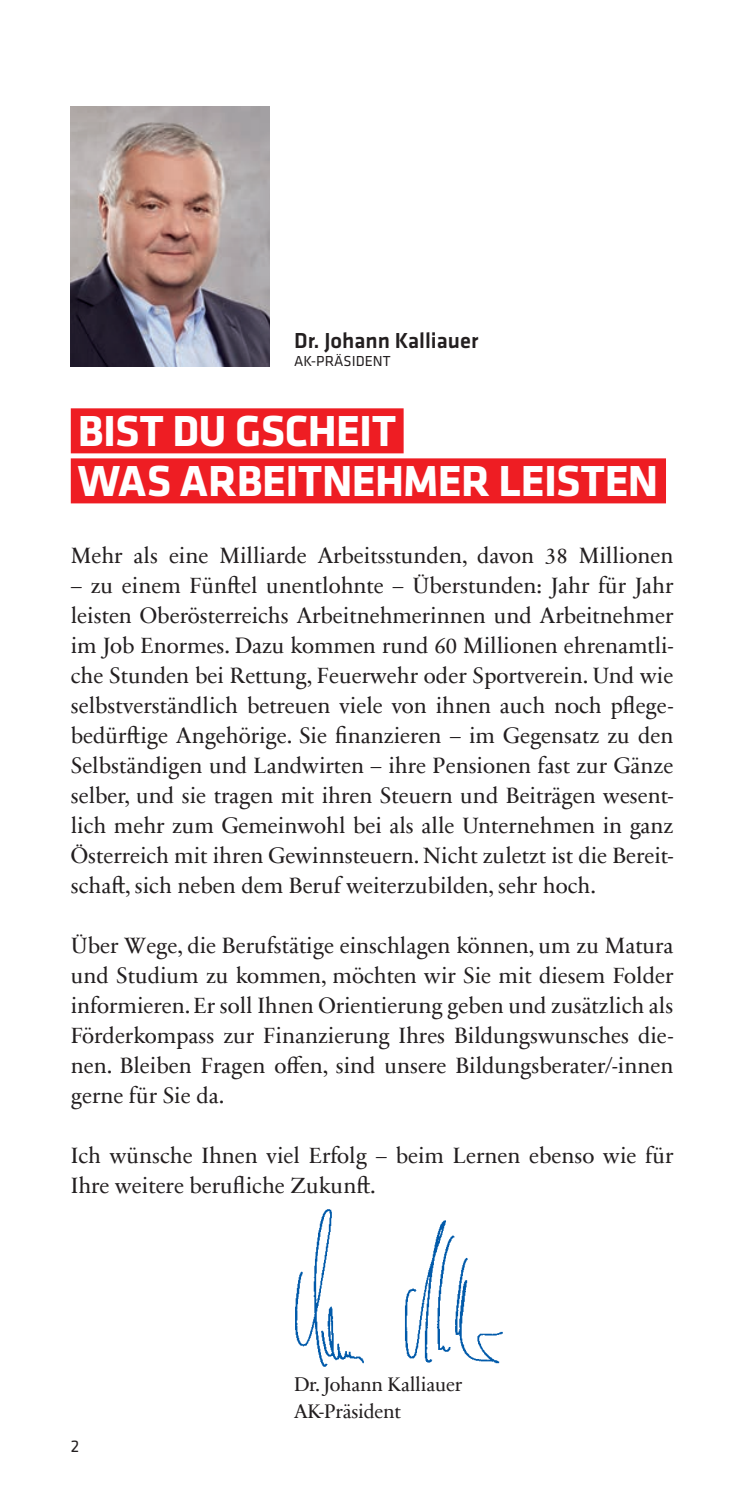
<style>
.page{position:relative;width:745px;height:1489px;background:#fff}
.page>*{position:absolute;margin:0;border:0;box-sizing:border-box;transform-origin:0 0}
.t1{font:700 45px/50px "Klavika Basic";letter-spacing:-.015em;color:#fff}
.t2{font:22.5px/30px "Sabon Next Com";color:#231f20;text-align:justify}
.t3{font:500 22.5px "Klavika Basic";color:#231f20}
.t4{font:20px/27.5px "Sabon Next Com";letter-spacing:-.01em;color:#231f20}
.t5{font:17.5px "Klavika Basic";color:#231f20}
.t6{font:15px "Klavika Basic";color:#231f20}
</style>
<div class="page">
<div style="left:71px;top:408px;width:332px;height:45px;background:#ee1d23"></div>
<div style="left:71px;top:458px;width:595px;height:45px;background:#ee1d23"></div>
<img style="left:295px;top:1209px;width:208px;height:158px">
<img style="left:71px;top:106px;width:198px;height:260px">
<p class="t3" style="left:294px;top:326px;width:186px">Dr. Johann Kalliauer</p>
<p class="t6" style="left:294px;top:351px;width:98px">AK-PRÄSIDENT</p>
<h1 class="t1" style="left:78px;top:404px;width:582px">BIST DU GSCHEIT<br>WAS ARBEITNEHMER LEISTEN</h1>
<p class="t2" style="left:71px;top:539px;width:604px">Mehr als eine Milliarde Arbeitsstunden, davon 38 Millionen</p>
<p class="t2" style="left:71px;top:569px;width:604px">– zu einem Fünftel unentlohnte – Überstunden: Jahr für Jahr leisten Oberösterreichs Arbeitnehmerinnen und Arbeitnehmer im Job Enormes. Dazu kommen rund 60 Millionen ehrenamtli&shy;che Stunden bei Rettung, Feuerwehr oder Sportverein. Und wie selbstverständlich betreuen viele von ihnen auch noch pflege&shy;bedürftige Angehörige. Sie finanzieren – im Gegensatz zu den Selbständigen und Landwirten – ihre Pensionen fast zur Gänze selber, und sie tragen mit ihren Steuern und Beiträgen wesent&shy;lich mehr zum Gemeinwohl bei als alle Unternehmen in ganz Österreich mit ihren Gewinnsteuern. Nicht zuletzt ist die Bereit&shy;schaft, sich neben dem Beruf weiterzubilden, sehr hoch.</p>
<p class="t2" style="left:71px;top:929px;width:604px">Über Wege, die Berufstätige einschlagen können, um zu Matura und Studium zu kommen, möchten wir Sie mit diesem Folder informieren. Er soll Ihnen Orientierung geben und zusätzlich als Förderkompass zur Finanzierung Ihres Bildungswunsches die&shy;nen. Bleiben Fragen offen, sind unsere Bildungsberater/-innen gerne für Sie da.</p>
<p class="t2" style="left:71px;top:1139px;width:604px">Ich wünsche Ihnen viel Erfolg – beim Lernen ebenso wie für<br>Ihre weitere berufliche Zukunft.</p>
<p class="t5" style="left:71px;top:1434px;width:10px">2</p>
<p class="t4" style="left:294px;top:1368px;width:170px">Dr. Johann Kalliauer<br>AK-Präsident</p>
</div>
